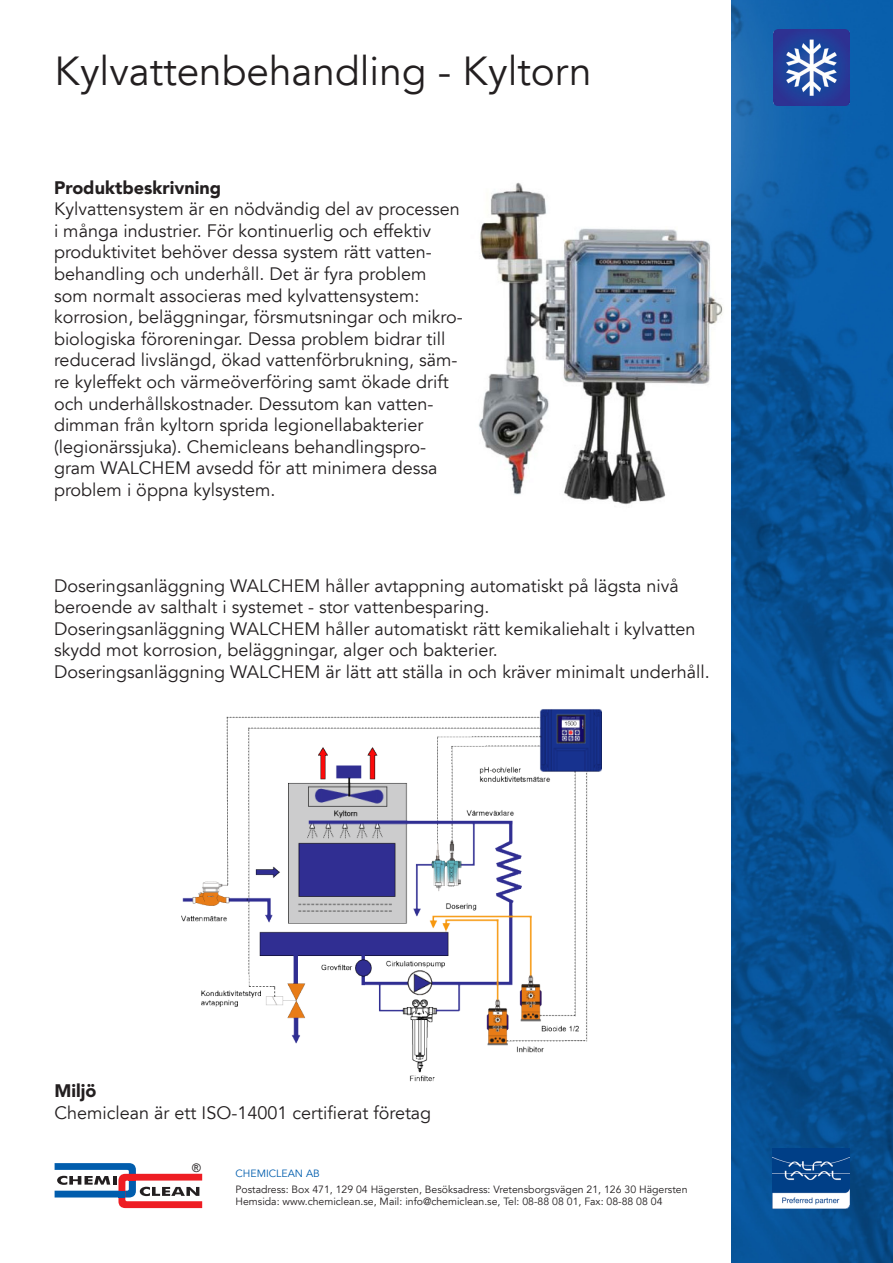
<style>
.page{position:relative;width:893px;height:1263px;background:#fff}
.page>*{position:absolute;margin:0;border:0;box-sizing:border-box;transform-origin:0 0}
.t1{font:40.5px "Avenir LT";color:#231f20}
.t2{font:18px/21.6px "Avenir LT";color:#231f20}
.t3{font:900 18px "Avenir LT Std";color:#231f20}
.t4{font:11.7px "Arial";color:#231f20}
.t5{font:10.5px/12.6px "Avenir LT";color:#231f20}
.t6{font:10.5px "Avenir LT";color:#015dad}
</style>
<div class="page">
<img style="left:732px;top:0;width:161px;height:1263px">
<img style="left:181px;top:709px;width:420px;height:373px">
<img style="left:773px;top:1148px;width:77px;height:61px">
<svg style="left:55px;top:1163px;width:147px;height:45px"></svg>
<img style="left:773px;top:30px;width:76px;height:75px">
<img style="left:479px;top:182px;width:244px;height:323px">
<p class="t1" style="left:55px;top:48px;width:538px">Kylvattenbehandling - Kyltorn</p>
<p class="t3" style="left:54px;top:176px;width:169px">Produktbeskrivning</p>
<p class="t2" style="left:54px;top:199px;width:407px">Kylvattensystem är en nödvändig del av processen i många industrier. För kontinuerlig och effektiv produktivitet behöver dessa system rätt vatten-</p>
<p class="t2" style="left:54px;top:264px;width:374px">behandling och underhåll. Det är fyra problem som normalt associeras med kylvattensystem:</p>
<p class="t2" style="left:54px;top:307px;width:410px">korrosion, beläggningar, försmutsningar och mikro&shy;biologiska föroreningar. Dessa problem bidrar till reducerad livslängd, ökad vattenförbrukning, säm&shy;re kyleffekt och värmeöverföring samt ökade drift och underhållskostnader. Dessutom kan vatten&shy;dimman från kyltorn sprida legionellabakterier</p>
<p class="t2" style="left:54px;top:436px;width:374px">(legionärssjuka). Chemicleans behandlingspro-</p>
<p class="t2" style="left:54px;top:458px;width:385px">gram WALCHEM avsedd för att minimera dessa problem i öppna kylsystem.</p>
<p class="t2" style="left:54px;top:575px;width:626px">Doseringsanläggning WALCHEM håller avtappning automatiskt på lägsta nivå</p>
<p class="t2" style="left:54px;top:597px;width:437px">beroende av salthalt i systemet - stor vattenbesparing.</p>
<p class="t2" style="left:54px;top:618px;width:643px">Doseringsanläggning WALCHEM håller automatiskt rätt kemikaliehalt i kylvatten skydd mot korrosion, beläggningar, alger och bakterier.</p>
<p class="t2" style="left:54px;top:661px;width:657px">Doseringsanläggning WALCHEM är lätt att ställa in och kräver minimalt underhåll.</p>
<p class="t3" style="left:55px;top:1080px;width:44px">Miljö</p>
<p class="t2" style="left:55px;top:1102px;width:378px">Chemiclean är ett ISO-14001 certifierat företag</p>
<p class="t4" style="left:192px;top:1160px;width:10px">®</p>
<p class="t6" style="left:236px;top:1167px;width:86px">CHEMICLEAN AB</p>
<p class="t5" style="left:236px;top:1183px;width:454px">Postadress: Box 471, 129 04 Hägersten, Besöksadress: Vretensborgsvägen 21, 126 30 Hägersten<br>Hemsida: www.chemiclean.se, Mail: info@chemiclean.se, Tel: 08-88 08 01, Fax: 08-88 08 04</p>
</div>
